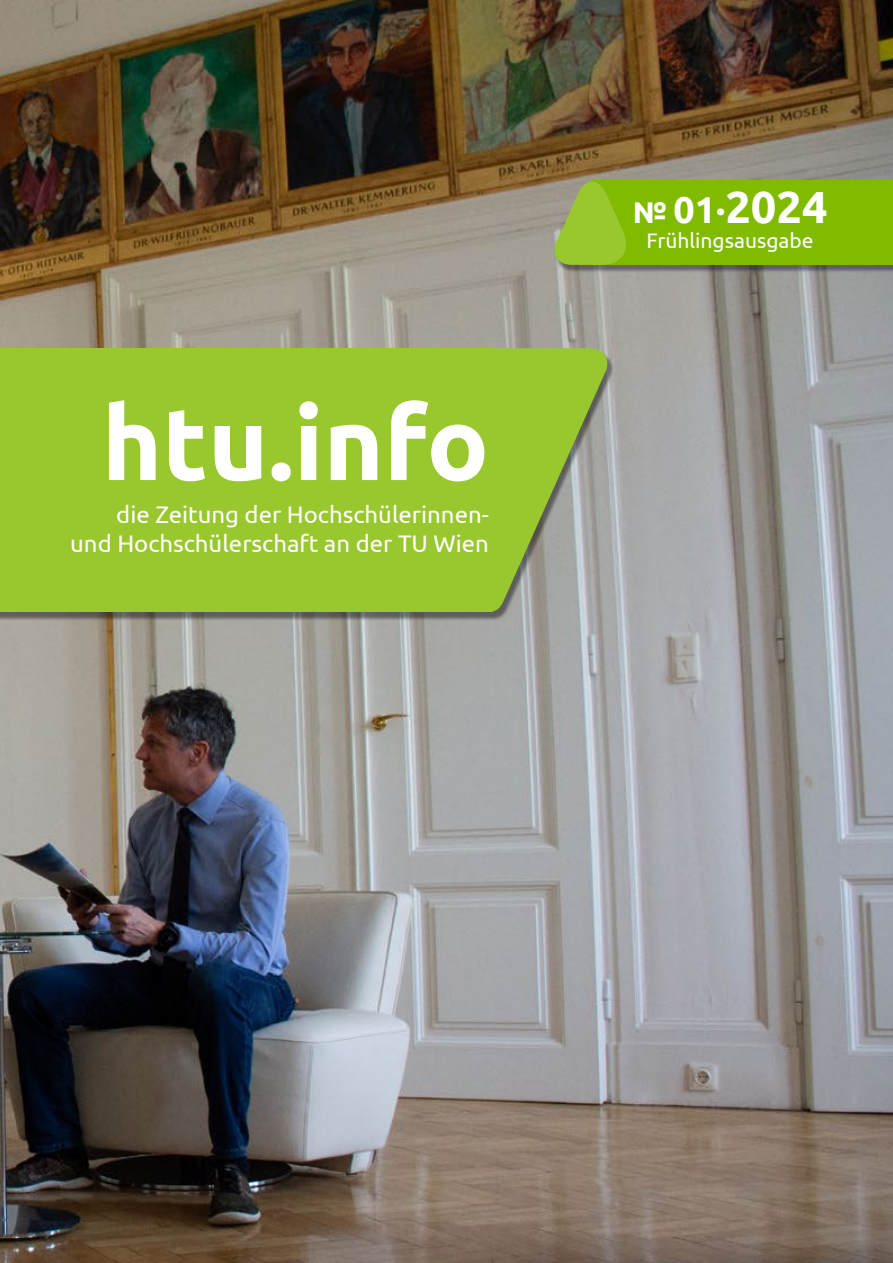
<style>
.page{position:relative;width:893px;height:1263px;background:#fff}
.page>*{position:absolute;margin:0;border:0;box-sizing:border-box;transform-origin:0 0}
.t1{font:700 102.75px "Ubuntu";color:#fff}
.t2{font:700 45px "Ubuntu";color:#fff}
.t3{font:24px/28.8px "Ubuntu";color:#fff;text-align:right}
.t4{font:21px "Ubuntu";color:#fff}
.s1{font-size:30px}
.s2{font-size:37.5px}
</style>
<div class="page">
<img style="left:0;top:0;width:893px;height:1263px">
<div style="left:555px;top:182px;width:338px;height:90px;background:#000;opacity:.4"></div>
<div style="left:592px;top:180px;width:301px;height:85px;background:#81bb00"></div>
<svg style="left:551px;top:177px;width:80px;height:88px"></svg>
<div style="left:0;top:350px;width:614px;height:270px;background:#000;opacity:.44"></div>
<div style="left:0;top:348px;width:492px;height:264px;background:#98c72e"></div>
<svg style="left:374px;top:348px;width:237px;height:266px"></svg>
<h1 class="t1" style="left:102px;top:381px;width:389px">htu.info</h1>
<p class="t3" style="left:70px;top:500px;width:420px">die Zeitung der Hochschülerinnen&shy;und Hochschülerschaft an der TU Wien</p>
<h2 class="t2" style="left:633px;top:180px;width:196px"><span class="s1">№</span> <span class="s2">01·</span>2024</h2>
<p class="t4" style="left:647px;top:228px;width:169px">Frühlingsausgabe</p>
</div>
